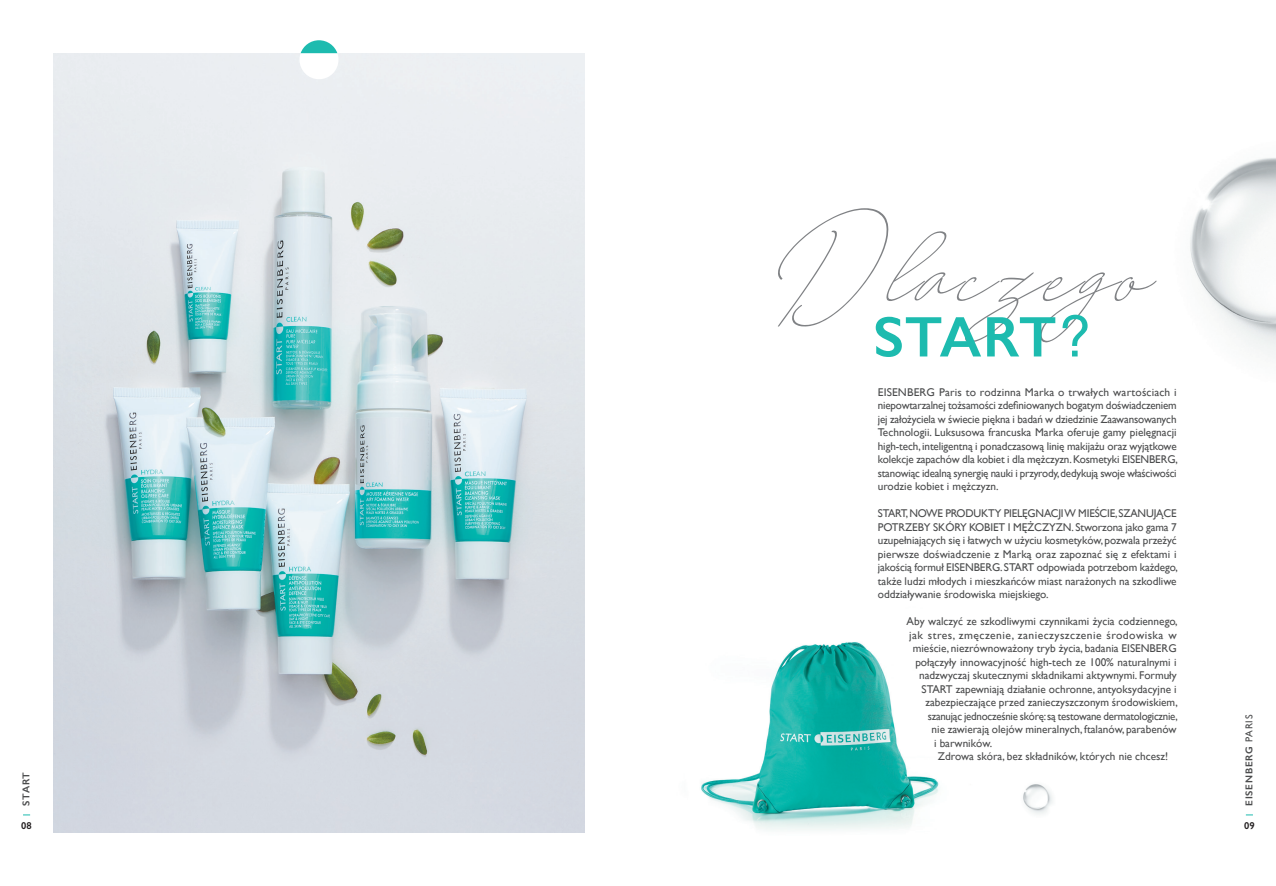
<style>
.page{position:relative;width:1276px;height:886px;background:#fff}
.page>*{position:absolute;margin:0;border:0;box-sizing:border-box;transform-origin:0 0}
.t1{font:100px "Augustfree";letter-spacing:.025em;color:#808285}
.t2{font:600 57.5px "Gill Sans";letter-spacing:-.01em;color:#1dbbaf}
.t3{font:11.25px/13.5px "Gill Sans";color:#4b4c4d}
.t4{font:11.25px "Gill Sans";letter-spacing:-.025em;color:#4b4c4d}
.t5{font:11.25px "Gill Sans";letter-spacing:.035em;color:#4b4c4d}
.t6{font:600 10px "Gill Sans";letter-spacing:.075em;color:#4b4c4d}
.t7{font:600 10px "Gill Sans";color:#231f20}
.s1{font-family:"Helvetica";font-weight:400}
.s2{font-weight:400}
</style>
<div class="page">
<img style="left:53px;top:53px;width:532px;height:780px">
<img style="left:701px;top:642px;width:238px;height:188px">
<img style="left:1190px;top:158px;width:86px;height:201px">
<img style="left:1023px;top:784px;width:30px;height:30px">
<div style="left:299px;top:40px;width:39px;height:39px;background:#fff;border-radius:50%"></div>
<svg style="left:301px;top:40px;width:36px;height:13px"></svg>
<p class="t6" style="left:20px;top:806px;width:35px;rotate:-90deg">START</p>
<p class="t7" style="left:21px;top:820px;width:12px">08</p>
<h1 class="t1" style="left:772px;top:207px;width:380px">Dlaczego</h1>
<h2 class="t2" style="left:873px;top:302px;width:218px">START<span class="s1">?</span></h2>
<p class="t3" style="left:878px;top:385px;width:302px">EISENBERG Paris to rodzinna Marka o trwałych wartościach i niepowtarzalnej tożsamości zdefiniowanych bogatym doświadczeniem jej założyciela w świecie piękna i badań w dziedzinie Zaawansowanych Technologii. Luksusowa francuska Marka oferuje gamy pielęgnacji high-tech, inteligentną i ponadczasową linię makijażu oraz wyjątkowe kolekcje zapachów dla kobiet i dla mężczyzn. Kosmetyki EISENBERG, stanowiąc idealną synergię nauki i przyrody, dedykują swoje właściwości urodzie kobiet i mężczyzn.</p>
<p class="t3" style="left:878px;top:506px;width:301px;text-align:justify">START, NOWE PRODUKTY PIELĘGNACJI W MIEŚCIE, SZANUJĄCE POTRZEBY SKÓRY KOBIET I MĘŻCZYZN. Stworzona jako gama 7 uzupełniających się i łatwych w użyciu kosmetyków, pozwala przeżyć pierwsze doświadczenie z Marką oraz zapoznać się z efektami i jakością formuł EISENBERG. START odpowiada potrzebom każdego, także ludzi młodych i mieszkańców miast narażonych na szkodliwe oddziaływanie środowiska miejskiego.</p>
<p class="t3" style="left:906px;top:614px;width:273px">Aby walczyć ze szkodliwymi czynnikami życia codziennego,</p>
<p class="t5" style="left:909px;top:628px;width:269px">jak stres, zmęczenie, zanieczyszczenie środowiska w</p>
<p class="t3" style="left:913px;top:641px;width:265px">mieście, niezrównoważony tryb życia, badania EISENBERG</p>
<p class="t3" style="left:915px;top:655px;width:263px">połączyły innowacyjność high-tech ze 100% naturalnymi i</p>
<p class="t3" style="left:919px;top:668px;width:259px">nadzwyczaj skutecznymi składnikami aktywnymi. Formuły</p>
<p class="t3" style="left:921px;top:682px;width:256px">START zapewniają działanie ochronne, antyoksydacyjne i</p>
<p class="t3" style="left:925px;top:695px;width:254px">zabezpieczające przed zanieczyszczonym środowiskiem,</p>
<p class="t4" style="left:928px;top:709px;width:251px">szanując jednocześnie skórę: są testowane dermatologicznie,</p>
<p class="t3" style="left:931px;top:722px;width:247px">nie zawierają olejów mineralnych, ftalanów, parabenów</p>
<p class="t3" style="left:934px;top:736px;width:60px">i barwników.</p>
<p class="t3" style="left:938px;top:749px;width:232px">Zdrowa skóra, bez składników, których nie chcesz!</p>
<p class="t6" style="left:1243px;top:806px;width:92px;rotate:-90deg">EISENBERG <span class="s2">PARIS</span></p>
<p class="t7" style="left:1244px;top:820px;width:12px">09</p>
</div>
